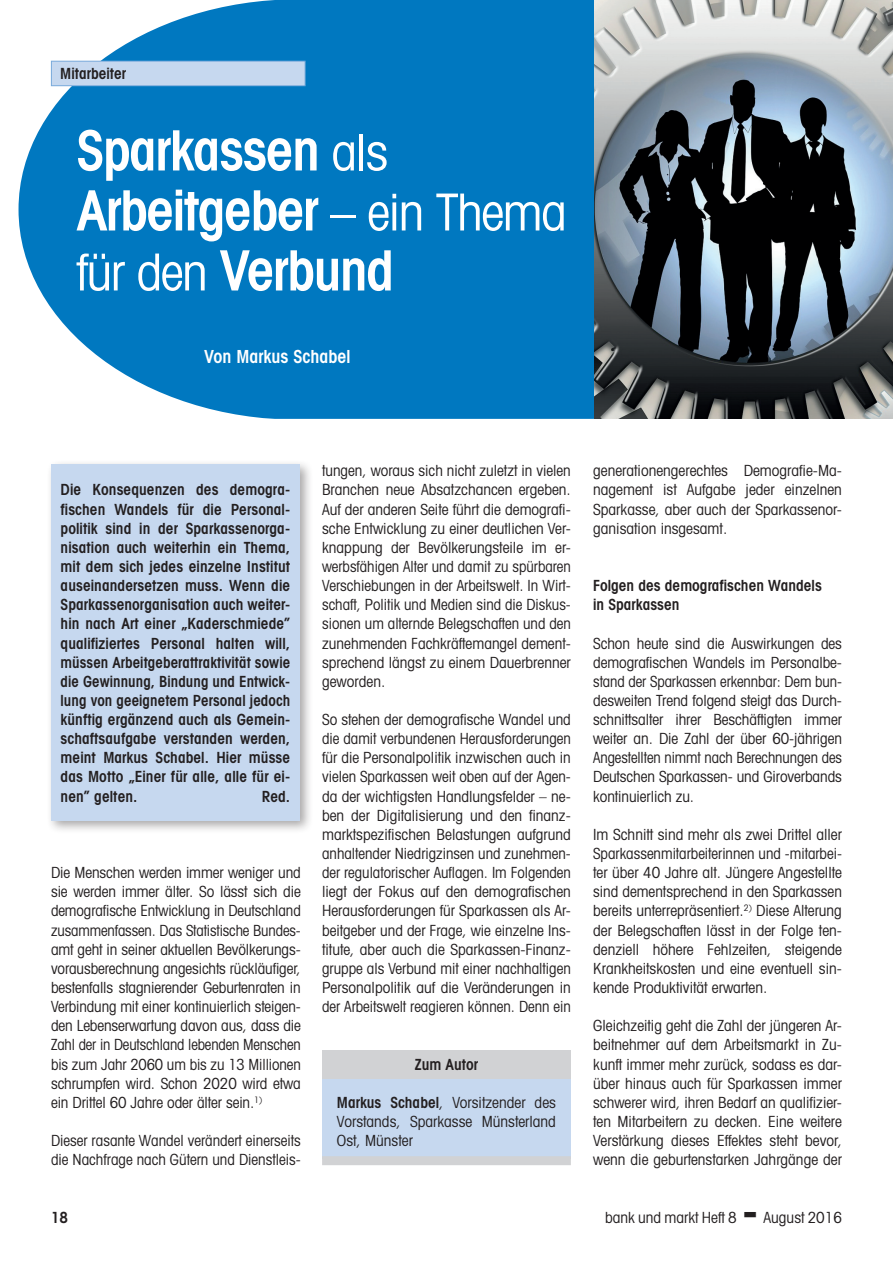
<style>
.page{position:relative;width:893px;height:1263px;background:#fff}
.page>*{position:absolute;margin:0;border:0;box-sizing:border-box;transform-origin:0 0}
.t1{font:600 condensed 55.5px/60px "Avant Garde";letter-spacing:-.025em;color:#fff}
.t2{font:condensed 51px/60px "Avant Garde";letter-spacing:-.025em;color:#fff}
.t3{font:600 condensed 18px "Avant Garde";color:#fff}
.t4{font:condensed 15.3px/19.2px "Avant Garde";color:#231f20;text-align:justify}
.t5{font:600 condensed 15.3px/19.2px "Avant Garde";color:#231f20}
.s1{font-weight:400;font-size:51px}
.s2{font-weight:600;font-size:55.5px}
.s3{font-weight:600}
</style>
<div class="page">
<svg style="left:19px;top:0;width:575px;height:419px;background:#1985c6"></svg>
<div style="left:51px;top:61px;width:254px;height:25px;background:#c6d8ef"></div>
<div style="left:51px;top:61px;width:254px;height:25px;border:1px solid #7aabdb"></div>
<img style="left:594px;top:0;width:299px;height:419px">
<div style="left:46px;top:460px;width:267px;height:374px;background:#231f20;opacity:.4"></div>
<div style="left:51px;top:465px;width:249px;height:356px;background:#c6d8ef"></div>
<div style="left:322px;top:1073px;width:249px;height:86px;background:#c6d8ef"></div>
<div style="left:322px;top:1050px;width:249px;height:28px;background:#d1d2d4"></div>
<div style="left:322px;top:1156px;width:249px;height:9px;background:#d1d2d4"></div>
<p class="t5" style="left:60px;top:64px;width:67px">Mitarbeiter</p>
<h1 class="t1" style="left:77px;top:120px;width:492px">Sparkassen <span class="s1">als<br></span>Arbeitgeber <span class="s1">– ein Thema für den</span> Verbund</h1>
<h2 class="t2" style="left:90px;top:155px;width:412px"><span class="s2">Frauen</span> im Banking – die <span class="s2">Quote</span> kommt</h2>
<p class="t3" style="left:164px;top:339px;width:150px">Von Jörg Wittenberg</p>
<p class="t3" style="left:204px;top:345px;width:148px">Von Markus Schabel</p>
<p class="t5" style="left:61px;top:480px;width:231px;text-align:justify">Die Konsequenzen des demogra&shy;fischen Wandels für die Personal&shy;politik sind in der Sparkassenorga&shy;nisation auch weiterhin ein Thema, mit dem sich jedes einzelne Institut auseinandersetzen muss. Wenn die Sparkassenorganisation auch weiter&shy;hin nach Art einer „Kaderschmiede” qualifiziertes Personal halten will, müssen Arbeitgeberattraktivität sowie die Gewinnung, Bindung und Entwick&shy;lung von geeignetem Personal jedoch künftig ergänzend auch als Gemein&shy;schaftsaufgabe verstanden werden, meint Markus Schabel. Hier müsse das Motto „Einer für alle, alle für ei&shy;nen” gelten.</p>
<p class="t5" style="left:262px;top:786px;width:30px">Red.</p>
<p class="t4" style="left:51px;top:863px;width:251px">Die Menschen werden immer weniger und sie werden immer älter. So lässt sich die demografische Entwicklung in Deutschland zusammenfassen. Das Statistische Bundes&shy;amt geht in seiner aktuellen Bevölkerungs&shy;vorausberechnung angesichts rückläufiger, bestenfalls stagnierender Geburtenraten in Verbindung mit einer kontinuierlich steigen&shy;den Lebenserwartung davon aus, dass die Zahl der in Deutschland lebenden Menschen bis zum Jahr 2060 um bis zu 13 Millionen schrumpfen wird. Schon 2020 wird etwa ein Drittel 60 Jahre oder älter sein.<sup>1)</sup></p>
<p class="t4" style="left:51px;top:1130px;width:251px">Dieser rasante Wandel verändert einerseits die Nachfrage nach Gütern und Dienstleis-</p>
<p class="t4" style="left:322px;top:461px;width:250px">tungen, woraus sich nicht zuletzt in vielen Branchen neue Absatzchancen ergeben.<br>Auf der anderen Seite führt die demografi&shy;sche Entwicklung zu einer deutlichen Ver&shy;knappung der Bevölkerungsteile im er&shy;werbsfähigen Alter und damit zu spürbaren Verschiebungen in der Arbeitswelt. In Wirt&shy;schaft, Politik und Medien sind die Diskus&shy;sionen um alternde Belegschaften und den zunehmenden Fachkräftemangel dement&shy;sprechend längst zu einem Dauerbrenner geworden.</p>
<p class="t4" style="left:322px;top:710px;width:250px">So stehen der demografische Wandel und die damit verbundenen Herausforderungen für die Personalpolitik inzwischen auch in vielen Sparkassen weit oben auf der Agen&shy;da der wichtigsten Handlungsfelder – ne&shy;ben der Digitalisierung und den finanz&shy;marktspezifischen Belastungen aufgrund anhaltender Niedrigzinsen und zunehmen&shy;der regulatorischer Auflagen. Im Folgenden liegt der Fokus auf den demografischen Herausforderungen für Sparkassen als Ar&shy;beitgeber und der Frage, wie einzelne Ins&shy;titute, aber auch die Sparkassen-Finanz&shy;gruppe als Verbund mit einer nachhaltigen Personalpolitik auf die Veränderungen in der Arbeitswelt reagieren können. Denn ein</p>
<p class="t5" style="left:415px;top:1054px;width:65px">Zum Autor</p>
<p class="t4" style="left:337px;top:1092px;width:220px"><span class="s3">Markus Schabel</span>, Vorsitzender des Vorstands, Sparkasse Münsterland Ost, Münster</p>
<p class="t4" style="left:593px;top:461px;width:250px">generationengerechtes Demografie-Ma&shy;nagement ist Aufgabe jeder einzelnen Sparkasse, aber auch der Sparkassenor&shy;ganisation insgesamt.</p>
<p class="t5" style="left:593px;top:576px;width:230px">Folgen des demografischen Wandels in Sparkassen</p>
<p class="t4" style="left:593px;top:633px;width:250px">Schon heute sind die Auswirkungen des demografischen Wandels im Personalbe&shy;stand der Sparkassen erkennbar: Dem bun&shy;desweiten Trend folgend steigt das Durch&shy;schnittsalter ihrer Beschäftigten immer weiter an. Die Zahl der über 60-jährigen Angestellten nimmt nach Berechnungen des Deutschen Sparkassen- und Giroverbands kontinuierlich zu.</p>
<p class="t4" style="left:593px;top:824px;width:250px">Im Schnitt sind mehr als zwei Drittel aller Sparkassenmitarbeiterinnen und -mitarbei&shy;ter über 40 Jahre alt. Jüngere Angestellte sind dementsprechend in den Sparkassen bereits unterrepräsentiert.<sup>2)</sup> Diese Alterung der Belegschaften lässt in der Folge ten&shy;denziell höhere Fehlzeiten, steigende Krankheitskosten und eine eventuell sin&shy;kende Produktivität erwarten.</p>
<p class="t4" style="left:593px;top:1016px;width:250px">Gleichzeitig geht die Zahl der jüngeren Ar&shy;beitnehmer auf dem Arbeitsmarkt in Zu&shy;kunft immer mehr zurück, sodass es dar&shy;über hinaus auch für Sparkassen immer schwerer wird, ihren Bedarf an qualifizier&shy;ten Mitarbeitern zu decken. Eine weitere Verstärkung dieses Effektes steht bevor, wenn die geburtenstarken Jahrgänge der</p>
<p class="t5" style="left:51px;top:1207px;width:19px">18</p>
<p class="t4" style="left:605px;top:1207px;width:133px">bank und markt Heft 8</p>
<p class="t4" style="left:763px;top:1207px;width:80px">August 2016</p>
</div>
